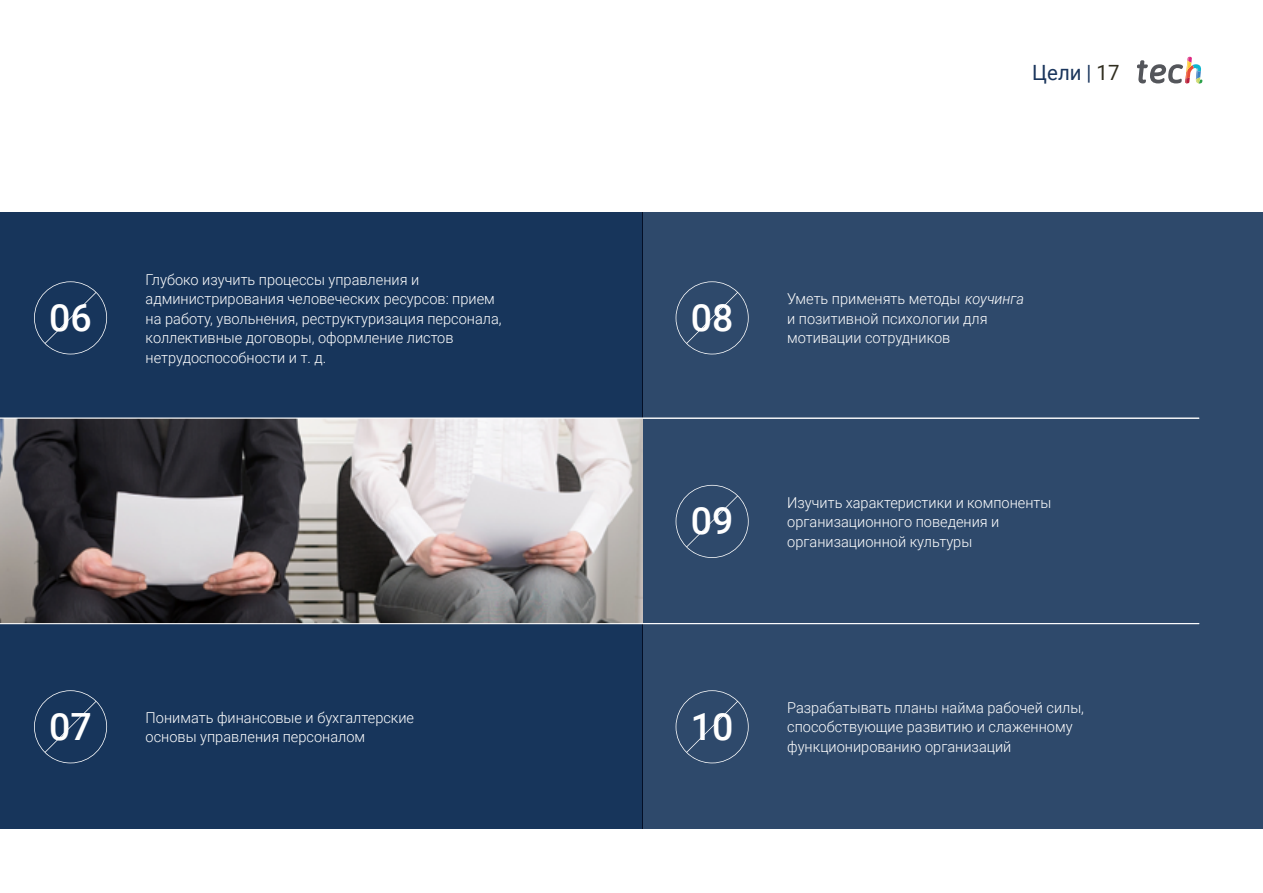
<style>
.page{position:relative;width:1263px;height:893px;background:#fff}
.page>*{position:absolute;margin:0;border:0;box-sizing:border-box;transform-origin:0 0}
.t1{font:500 37.5px "Roboto";color:#fff}
.t2{font:21px "Roboto";color:#1a355c}
.t3{font:300 15px/19.5px "Roboto";color:#fff}
.s1{color:#312e20}
.s2{font-style:italic}
</style>
<div class="page">
<svg style="left:1137px;top:57px;width:65px;height:27px"></svg>
<div style="left:0;top:213px;width:642px;height:616px;background:#17355b"></div>
<div style="left:642px;top:213px;width:621px;height:616px;background:#2e496b"></div>
<svg style="left:34px;top:281px;width:73px;height:73px"></svg>
<svg style="left:676px;top:281px;width:73px;height:73px"></svg>
<svg style="left:34px;top:690px;width:73px;height:73px"></svg>
<svg style="left:676px;top:485px;width:73px;height:73px"></svg>
<svg style="left:676px;top:690px;width:73px;height:73px"></svg>
<img style="left:0;top:419px;width:642px;height:204px">
<hr style="left:0;top:418px;width:1199px;height:1px;background:#fff">
<hr style="left:0;top:623px;width:1199px;height:1px;background:#fff">
<h2 class="t2" style="left:1032px;top:57px;width:89px">Цели | <span class="s1">17</span></h2>
<p class="t3" style="left:146px;top:269px;width:357px">Глубоко изучить процессы управления и администрирования человеческих ресурсов: прием на работу, увольнения, реструктуризация персонала, коллективные договоры, оформление листов нетрудоспособности и т. д.</p>
<h1 class="t1" style="left:49px;top:291px;width:44px">06</h1>
<h1 class="t1" style="left:691px;top:291px;width:44px">08</h1>
<h1 class="t1" style="left:691px;top:494px;width:44px">09</h1>
<p class="t3" style="left:787px;top:289px;width:238px">Уметь применять методы <span class="s2">коучинга </span>и позитивной психологии для мотивации сотрудников</p>
<p class="t3" style="left:787px;top:492px;width:266px">Изучить характеристики и компоненты организационного поведения и организационной культуры</p>
<h1 class="t1" style="left:49px;top:700px;width:44px">07</h1>
<p class="t3" style="left:146px;top:707px;width:270px">Понимать финансовые и бухгалтерские основы управления персоналом</p>
<h1 class="t1" style="left:691px;top:700px;width:44px">10</h1>
<p class="t3" style="left:787px;top:697px;width:298px">Разрабатывать планы найма рабочей силы, способствующие развитию и слаженному функционированию организаций</p>
</div>
